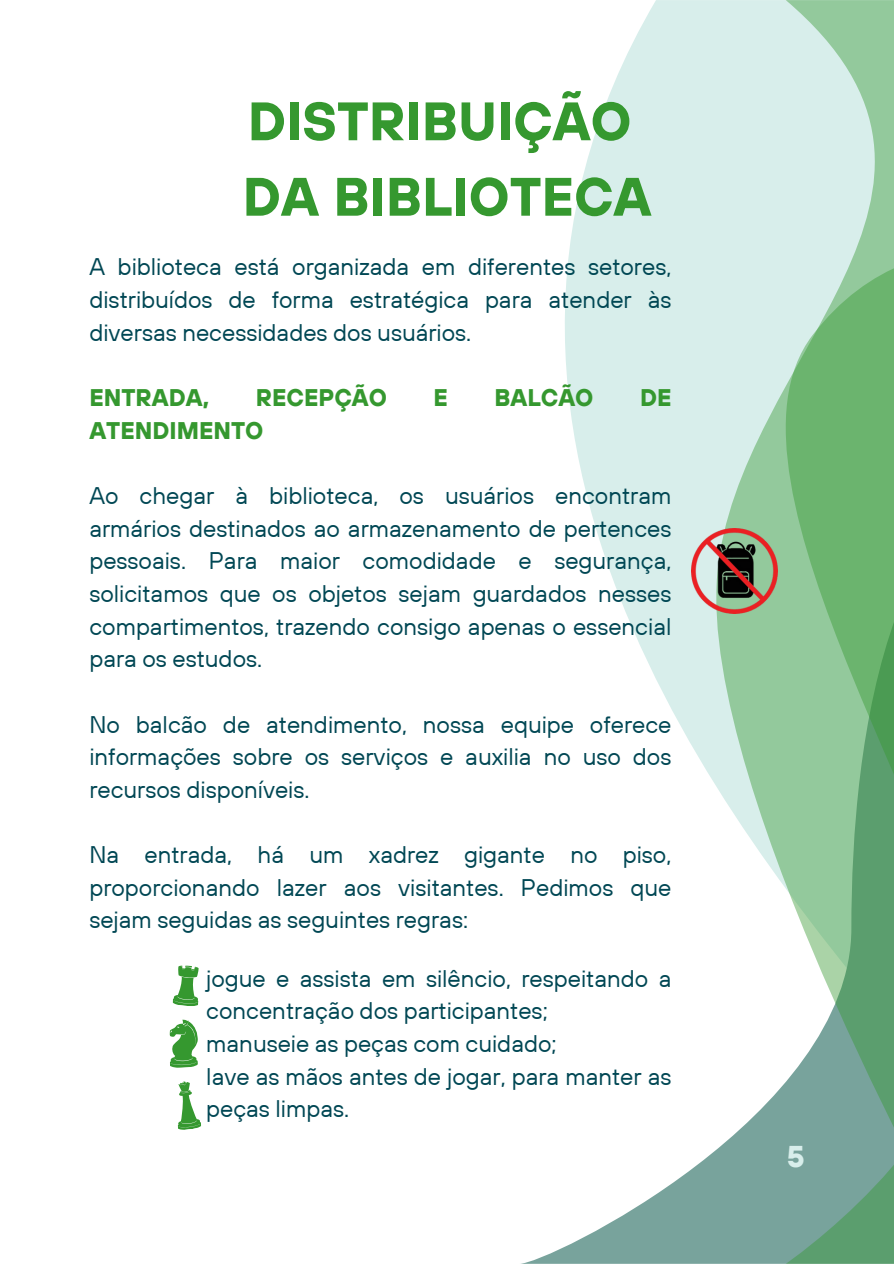
<style>
.page{position:relative;width:894px;height:1264px;background:#fff}
.page>*{position:absolute;margin:0;border:0;box-sizing:border-box;transform-origin:0 0}
.t1{font:700 54px/75.4px "TT Hoves";color:#35982f}
.t2{font:700 30px "TT Hoves";color:#d8eeeb}
.t3{font:24px/32.7px "TT Hoves";color:#004754;text-align:justify}
.t4{font:700 24px "TT Hoves";color:#35982f}
</style>
<div class="page">
<svg style="left:565px;top:0;width:150px;height:441px;fill:#d8eeeb"></svg>
<svg style="left:525px;top:441px;width:190px;height:822px"></svg>
<svg style="left:715px;top:0;width:178px;height:1263px;fill:#d8eeeb"></svg>
<svg style="left:784px;top:247px;width:109px;height:1016px;background:#81b98e"></svg>
<svg style="left:169px;top:1019px;width:29px;height:49px"></svg>
<svg style="left:172px;top:965px;width:27px;height:41px"></svg>
<svg style="left:177px;top:1081px;width:24px;height:49px"></svg>
<img style="left:691px;top:528px;width:86px;height:85px">
<h1 class="t1" style="left:242px;top:82px;width:410px">DISTRIBUIÇÃO<br>DA BIBLIOTECA</h1>
<p class="t3" style="left:89px;top:250px;width:583px">A biblioteca está organizada em diferentes setores, distribuídos de forma estratégica para atender às diversas necessidades dos usuários.</p>
<p class="t4" style="left:89px;top:382px;width:121px">ENTRADA,</p>
<p class="t4" style="left:256px;top:382px;width:133px">RECEPÇÃO</p>
<p class="t4" style="left:433px;top:382px;width:16px">E</p>
<p class="t4" style="left:494px;top:382px;width:100px">BALCÃO</p>
<p class="t4" style="left:639px;top:382px;width:33px">DE</p>
<p class="t4" style="left:89px;top:414px;width:176px">ATENDIMENTO</p>
<p class="t3" style="left:89px;top:479px;width:583px">Ao chegar à biblioteca, os usuários encontram armários destinados ao armazenamento de pertences pessoais. Para maior comodidade e segurança, solicitamos que os objetos sejam guardados nesses compartimentos, trazendo consigo apenas o essencial para os estudos.</p>
<p class="t3" style="left:89px;top:707px;width:583px">No balcão de atendimento, nossa equipe oferece informações sobre os serviços e auxilia no uso dos recursos disponíveis.</p>
<p class="t3" style="left:89px;top:838px;width:583px">Na entrada, há um xadrez gigante no piso, proporcionando lazer aos visitantes. Pedimos que sejam seguidas as seguintes regras:</p>
<p class="t3" style="left:206px;top:961px;width:466px;text-align:left">jogue e assista em silêncio, respeitando a concentração dos participantes;<br>manuseie as peças com cuidado;<br>lave as mãos antes de jogar, para manter as peças limpas.</p>
<p class="t2" style="left:786px;top:1137px;width:19px">5</p>
</div>
